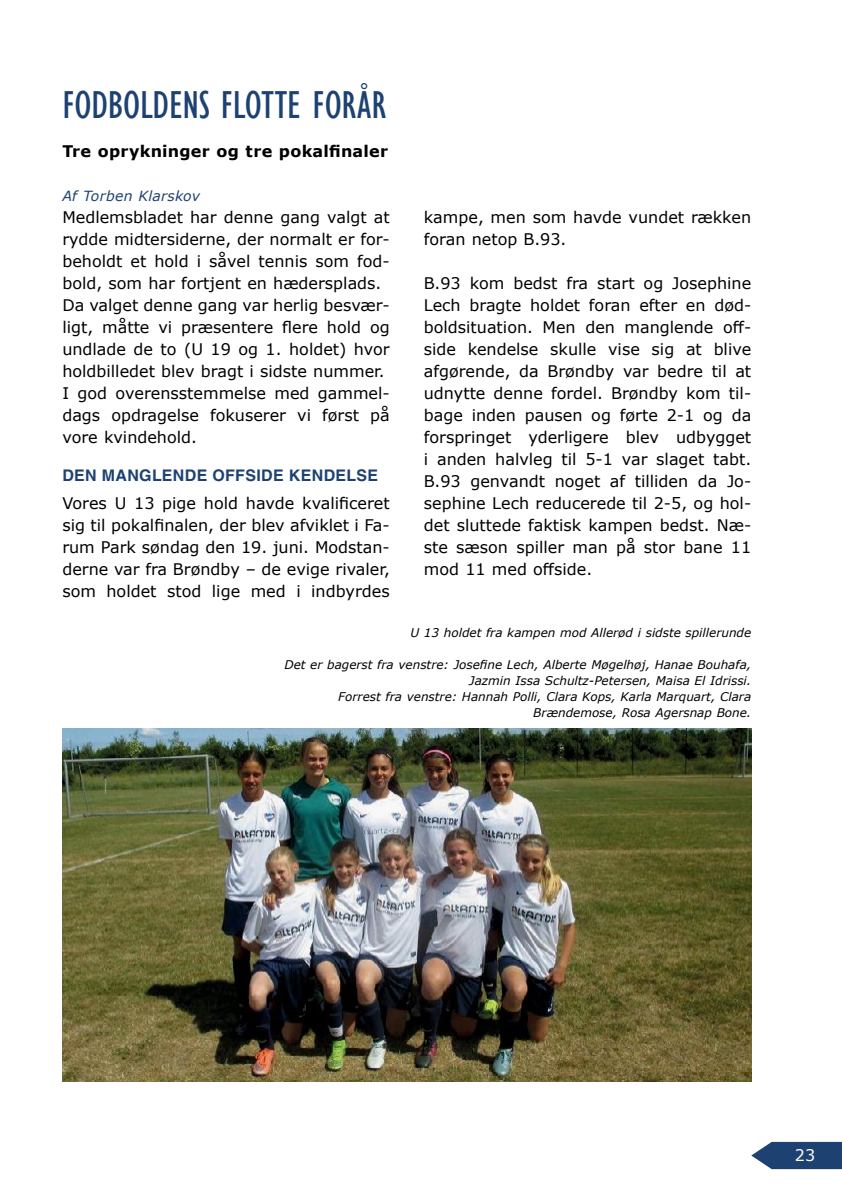
<style>
.page{position:relative;width:842px;height:1191px;background:#fff}
.page>*{position:absolute;margin:0;border:0;box-sizing:border-box;transform-origin:0 0}
.t1{font:condensed 40px "Gill Sans";letter-spacing:-.005em;color:#1d4272}
.t2{font:16px/22px "Verdana";color:#000}
.t3{font:700 16px "Verdana";letter-spacing:.015em;color:#000}
.t4{font:700 16px "Helvetica LT Std";letter-spacing:.02em;color:#1d4272}
.t5{font:16px "Verdana";color:#fff}
.t6{font:italic 14px "Verdana";letter-spacing:.015em;color:#1d4272}
.t7{font:italic 12px/16px "Verdana";color:#000;text-align:right}
</style>
<div class="page">
<svg style="left:751px;top:1141px;width:91px;height:28px;background:#3d5d86"></svg>
<img style="left:62px;top:729px;width:689px;height:352px">
<h1 class="t1" style="left:62px;top:82px;width:325px">FODBOLDENS FLOTTE FORÅR</h1>
<p class="t3" style="left:62px;top:140px;width:327px">Tre oprykninger og tre pokalfinaler</p>
<p class="t6" style="left:62px;top:186px;width:139px">Af Torben Klarskov</p>
<p class="t2" style="left:62px;top:206px;width:329px">Medlemsbladet har denne gang valgt at rydde midtersiderne, der normalt er for&shy;beholdt et hold i såvel tennis som fod&shy;bold, som har fortjent en hædersplads.<br>Da valget denne gang var herlig besvær&shy;ligt, måtte vi præsentere flere hold og undlade de to (U 19 og 1. holdet) hvor holdbilledet blev bragt i sidste nummer.<br>I god overensstemmelse med gammel&shy;dags opdragelse fokuserer vi først på vore kvindehold.</p>
<p class="t4" style="left:62px;top:465px;width:317px">DEN MANGLENDE OFFSIDE KENDELSE</p>
<p class="t2" style="left:62px;top:492px;width:329px;text-align:justify">Vores U 13 pige hold havde kvalificeret sig til pokalfinalen, der blev afviklet i Fa&shy;rum Park søndag den 19. juni. Modstan&shy;derne var fra Brøndby – de evige rivaler, som holdet stod lige med i indbyrdes</p>
<p class="t2" style="left:424px;top:206px;width:329px">kampe, men som havde vundet rækken foran netop B.93.</p>
<p class="t2" style="left:424px;top:272px;width:329px;text-align:justify">B.93 kom bedst fra start og Josephine Lech bragte holdet foran efter en død&shy;boldsituation. Men den manglende off&shy;side kendelse skulle vise sig at blive afgørende, da Brøndby var bedre til at udnytte denne fordel. Brøndby kom til&shy;bage inden pausen og førte 2-1 og da forspringet yderligere blev udbygget i anden halvleg til 5-1 var slaget tabt.<br>B.93 genvandt noget af tilliden da Jo&shy;sephine Lech reducerede til 2-5, og hol&shy;det sluttede faktisk kampen bedst. Næ&shy;ste sæson spiller man på stor bane 11 mod 11 med offside.</p>
<p class="t7" style="left:410px;top:624px;width:342px">U 13 holdet fra kampen mod Allerød i sidste spillerunde</p>
<p class="t7" style="left:284px;top:656px;width:468px">Det er bagerst fra venstre: Josefine Lech, Alberte Møgelhøj, Hanae Bouhafa, Jazmin Issa Schultz-Petersen, Maisa El Idrissi.<br>Forrest fra venstre: Hannah Polli, Clara Kops, Karla Marquart, Clara Brændemose, Rosa Agersnap Bone.</p>
<p class="t5" style="left:795px;top:1144px;width:22px">23</p>
</div>
